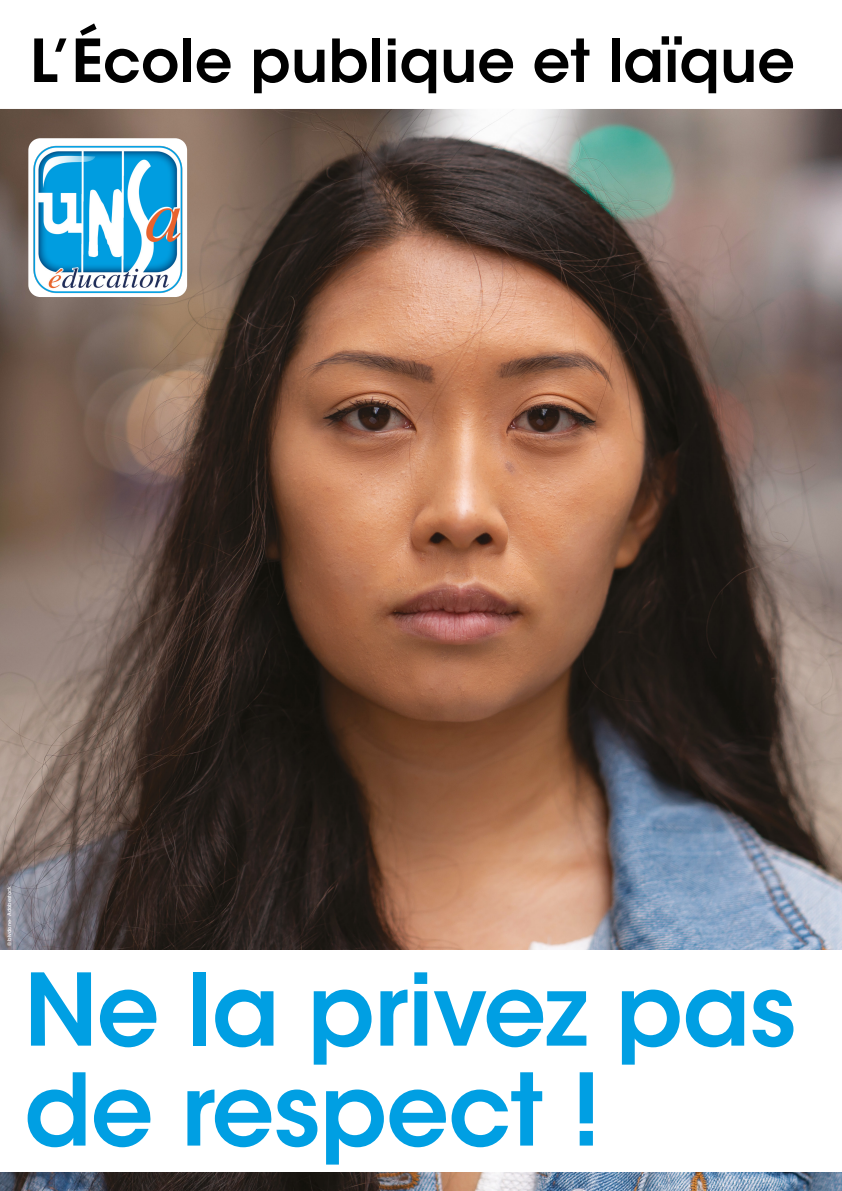
<style>
.page{position:relative;width:842px;height:1191px;background:#fff}
.page>*{position:absolute;margin:0;border:0;box-sizing:border-box;transform-origin:0 0}
.t1{font:600 99px/99.9px "ITC Avant Garde Std";letter-spacing:-.01em;color:#009fe3}
.t2{font:600 58.8px "ITC Avant Garde Std";color:#000}
.t3{font:500 5px "ITC Avant Garde Std";color:#fff}
</style>
<div class="page">
<img style="left:0;top:109px;width:842px;height:1082px">
<div style="left:0;top:950px;width:842px;height:221px;background:#fff"></div>
<div style="left:28px;top:138px;width:159px;height:159px;background:#fff;border-radius:12px"></div>
<img style="left:28px;top:141px;width:159px;height:153px">
<p class="t2" style="left:30px;top:23px;width:766px">L’École publique et laïque</p>
<p class="t3" style="left:6px;top:946px;width:61px;rotate:-90deg">© blvdone- Adobestock</p>
<p class="t1" style="left:24px;top:959px;width:774px">Ne la privez pas de respect !</p>
</div>
